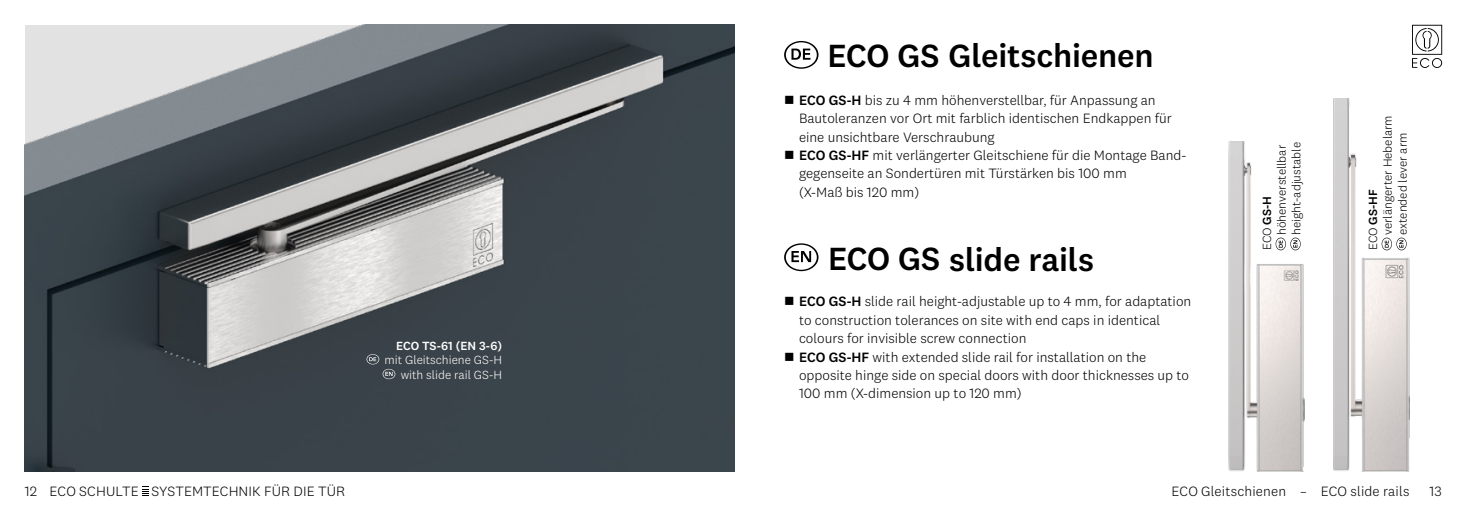
<style>
.page{position:relative;width:1469px;height:521px;background:#fff}
.page>*{position:absolute;margin:0;border:0;box-sizing:border-box;transform-origin:0 0}
.t1{font:500 33.25px "National 2";letter-spacing:-.005em;color:#000}
.t2{font:300 14px/18.4px "National 2";color:#000}
.t3{font:300 12.25px/14.7px "National 2";color:#000}
.t4{font:300 12.25px/14.7px "National 2";color:#fff;text-align:right}
.t5{font:500 12.25px "National 2";color:#fff}
.s1{font-weight:500}
</style>
<div class="page">
<svg style="left:142px;top:489px;width:6px;height:7px"></svg>
<img style="left:25px;top:25px;width:709px;height:446px">
<img style="left:1333px;top:98px;width:76px;height:373px">
<img style="left:1228px;top:142px;width:75px;height:329px">
<svg style="left:1275px;top:238px;width:25px;height:12px"></svg>
<svg style="left:1381px;top:238px;width:25px;height:12px"></svg>
<svg style="left:784px;top:41px;width:34px;height:28px"></svg>
<svg style="left:784px;top:243px;width:34px;height:28px"></svg>
<svg style="left:366px;top:354px;width:29px;height:25px"></svg>
<svg style="left:1412px;top:25px;width:30px;height:43px"></svg>
<p class="t5" style="left:396px;top:338px;width:107px">ECO TS-61 (EN 3-6)</p>
<p class="t4" style="left:384px;top:353px;width:119px">mit Gleitschiene GS-H with slide rail GS-H</p>
<h1 class="t1" style="left:827px;top:35px;width:328px">ECO GS Gleitschienen</h1>
<p class="t2" style="left:799px;top:91px;width:389px"><span class="s1">ECO GS-H</span> bis zu 4 mm höhenverstellbar, für Anpassung an Bautoleranzen vor Ort mit farblich identischen Endkappen für eine unsichtbare Verschraubung<br><span class="s1">ECO GS-HF</span> mit verlängerter Gleitschiene für die Montage Band&shy;gegenseite an Sondertüren mit Türstärken bis 100 mm<br>(X-Maß bis 120 mm)</p>
<h1 class="t1" style="left:828px;top:239px;width:267px">ECO GS slide rails</h1>
<p class="t2" style="left:799px;top:292px;width:394px"><span class="s1">ECO GS-H</span> slide rail height-adjustable up to 4 mm, for adaptation to construction tolerances on site with end caps in identical colours for invisible screw connection<br><span class="s1">ECO GS-HF</span> with extended slide rail for installation on the opposite hinge side on special doors with door thicknesses up to 100 mm (X-dimension up to 120 mm)</p>
<p class="t3" style="left:1259px;top:235px;width:94px;text-indent:-15px;rotate:-90deg">ECO <span class="s1">GS-H </span>höhenverstellbar height-adjustable</p>
<p class="t3" style="left:1365px;top:235px;width:121px;text-indent:-15px;rotate:-90deg">ECO <span class="s1">GS-HF<br></span>verlängerter Hebelarm extended lever arm</p>
<p class="t2" style="left:25px;top:482px;width:322px">12 ECO SCHULTE SYSTEMTECHNIK FÜR DIE TÜR</p>
<p class="t2" style="left:1171px;top:482px;width:239px">ECO Gleitschienen – ECO slide rails</p>
<p class="t2" style="left:1429px;top:482px;width:14px">13</p>
</div>
